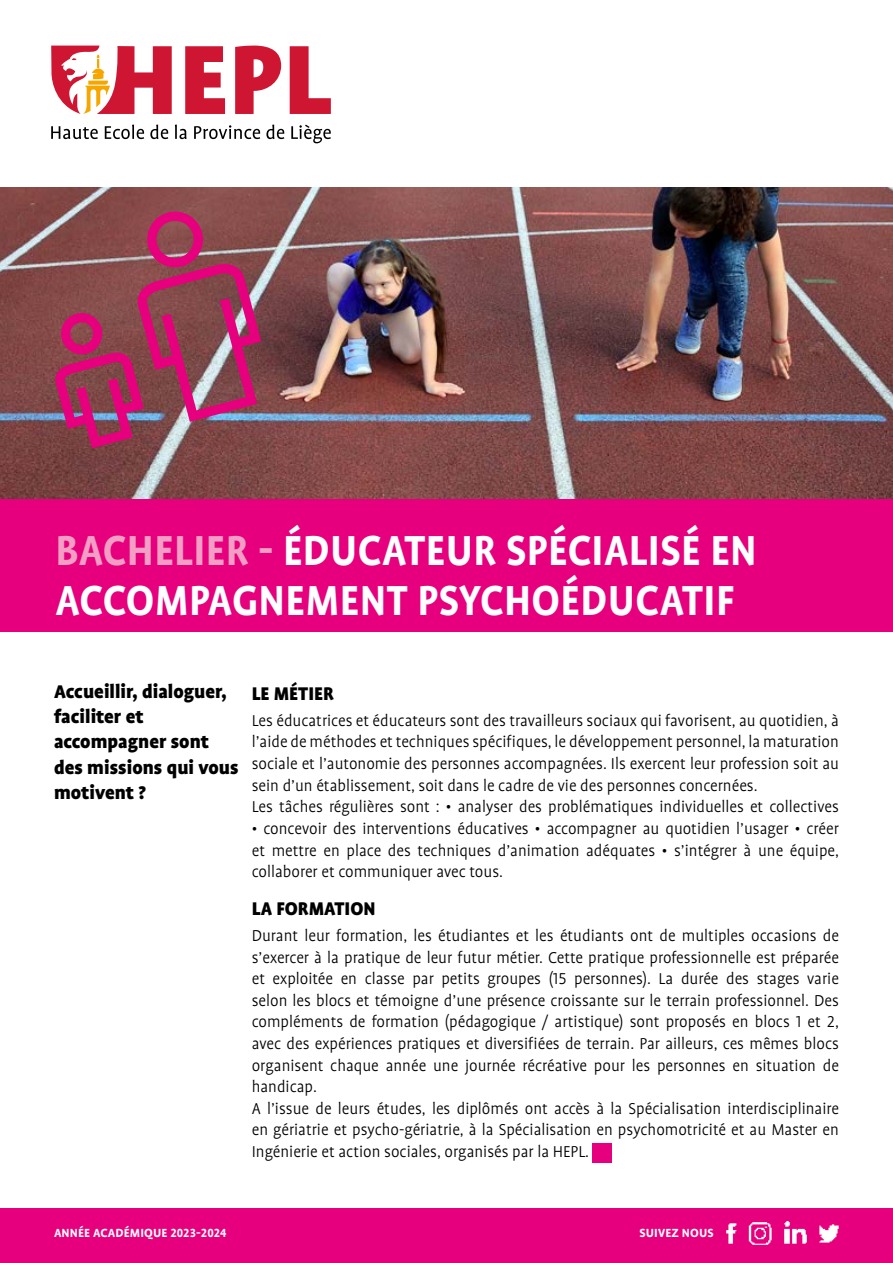
<style>
.page{position:relative;width:893px;height:1263px;background:#fff}
.page>*{position:absolute;margin:0;border:0;box-sizing:border-box;transform-origin:0 0}
.t1{font:700 48px/49.5px "Profile OT";letter-spacing:.01em;color:#fff;scale:.92 1}
.t2{font:900 21px/25.2px "Profile OT";color:#000}
.t3{font:900 21px "Profile OT";color:#000;scale:.96 1}
.t4{font:300 18px/21.6px "Profile OT";color:#000;scale:.96 1}
.t5{font:700 13.5px "Profile OT";letter-spacing:.01em;color:#fff}
.s1{color:#f39fc5}
</style>
<div class="page">
<svg style="left:51px;top:46px;width:280px;height:68px"></svg>
<svg style="left:51px;top:125px;width:280px;height:18px"></svg>
<div style="left:0;top:498px;width:893px;height:133px;background:#e6007d"></div>
<div style="left:0;top:1209px;width:893px;height:54px;background:#e6007d"></div>
<img style="left:0;top:187px;width:893px;height:311px">
<div style="left:593px;top:1143px;width:19px;height:19px;background:#e6007d"></div>
<svg style="left:53px;top:208px;width:208px;height:240px;background:#99445e"></svg>
<img style="left:726px;top:1222px;width:113px;height:23px">
<h1 class="t1" style="left:55px;top:526px;width:764px"><span class="s1">BACHELIER -</span> ÉDUCATEUR SPÉCIALISÉ EN<br>ACCOMPAGNEMENT PSYCHOÉDUCATIF</h1>
<p class="t2" style="left:54px;top:679px;width:186px">Accueillir, dialoguer, faciliter et accompagner sont des missions qui vous motivent ?</p>
<p class="t3" style="left:252px;top:682px;width:87px">LE MÉTIER</p>
<p class="t4" style="left:252px;top:710px;width:613px">Les éducatrices et éducateurs sont des travailleurs sociaux qui favorisent, au quotidien, à l’aide de méthodes et techniques spécifiques, le développement personnel, la maturation sociale et l’autonomie des personnes accompagnées. Ils exercent leur profession soit au sein d’un établissement, soit dans le cadre de vie des personnes concernées.<br>Les tâches régulières sont : • analyser des problématiques individuelles et collectives</p>
<p class="t4" style="left:252px;top:818px;width:613px;text-align:justify">• concevoir des interventions éducatives • accompagner au quotidien l’usager • créer et mettre en place des techniques d’animation adéquates • s’intégrer à une équipe, collaborer et communiquer avec tous.</p>
<p class="t3" style="left:252px;top:897px;width:131px">LA FORMATION</p>
<p class="t4" style="left:252px;top:925px;width:613px">Durant leur formation, les étudiantes et les étudiants ont de multiples occasions de s’exercer à la pratique de leur futur métier. Cette pratique professionnelle est préparée et exploitée en classe par petits groupes (15 personnes). La durée des stages varie selon les blocs et témoigne d’une présence croissante sur le terrain professionnel. Des compléments de formation (pédagogique / artistique) sont proposés en blocs 1 et 2, avec des expériences pratiques et diversifiées de terrain. Par ailleurs, ces mêmes blocs organisent chaque année une journée récréative pour les personnes en situation de handicap.<br>A l’issue de leurs études, les diplômés ont accès à la Spécialisation interdisciplinaire en gériatrie et psycho-gériatrie, à la Spécialisation en psychomotricité et au Master en Ingénierie et action sociales, organisés par la HEPL.</p>
<p class="t5" style="left:54px;top:1225px;width:174px">ANNÉE ACADÉMIQUE 2023-2024</p>
<p class="t5" style="left:639px;top:1225px;width:76px">SUIVEZ NOUS</p>
</div>
